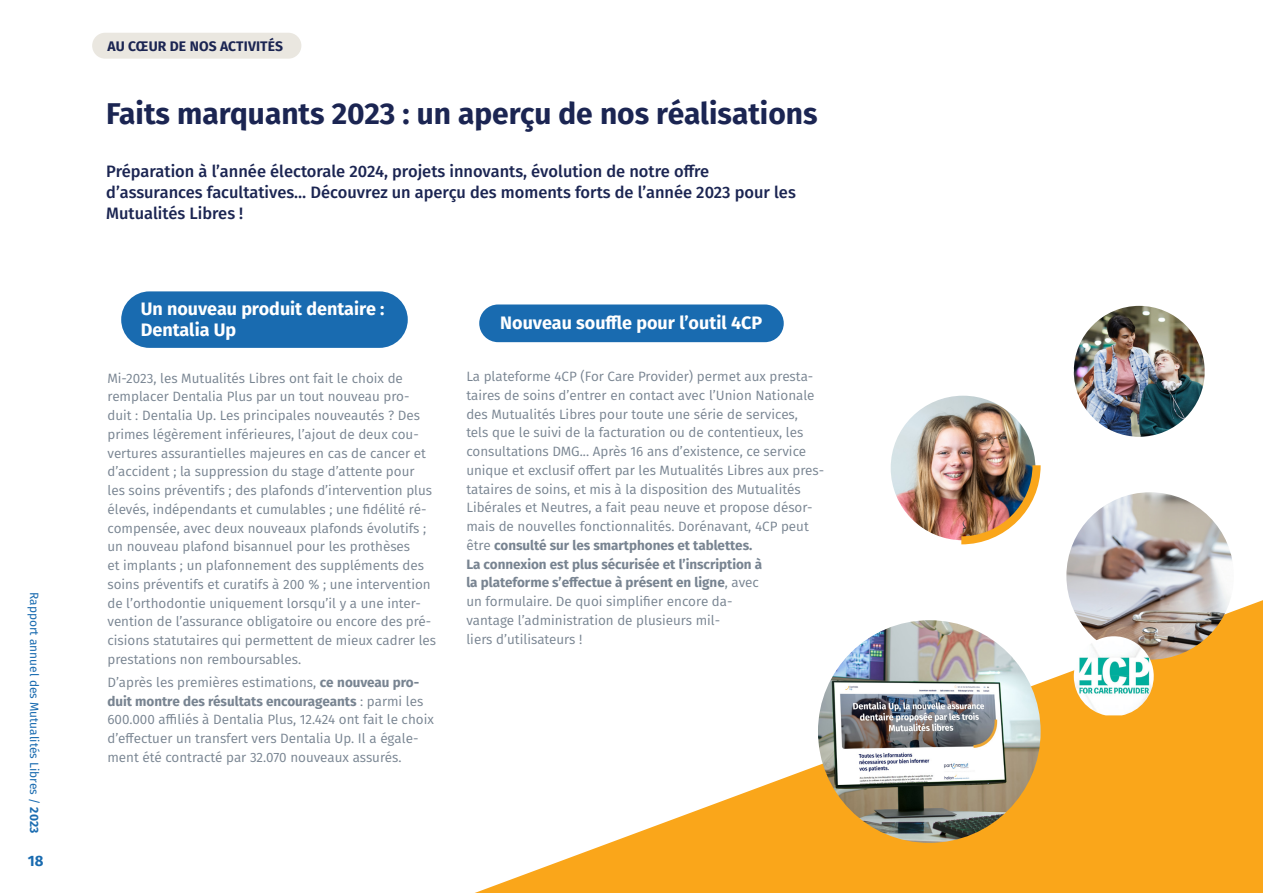
<style>
.page{position:relative;width:1263px;height:893px;background:#fff}
.page>*{position:absolute;margin:0;border:0;box-sizing:border-box;transform-origin:0 0}
.t1{font:700 30px "Fira Sans";color:#1b2552}
.t2{font:700 18px/21px "Fira Sans";color:#fff}
.t3{font:500 16.5px/21px "Fira Sans";color:#1b2552}
.t4{font:700 15px "Fira Sans";color:#196bb0}
.t5{font:700 13.8px "Fira Sans";letter-spacing:.01em;color:#1b2552}
.t6{font:13.5px/18.8px "Fira Sans";color:#788491}
.t7{font:12px "Fira Sans";color:#196bb0}
.s1{font-weight:700}
</style>
<div class="page">
<div style="left:92px;top:33px;width:209px;height:26px;background:#eae7e0;border-radius:13px"></div>
<div style="left:121px;top:291px;width:287px;height:57px;background:#196bb0;border-radius:28px"></div>
<div style="left:479px;top:304px;width:305px;height:38px;background:#196bb0;border-radius:19px"></div>
<svg style="left:475px;top:600px;width:788px;height:293px"></svg>
<img style="left:818px;top:620px;width:223px;height:223px;border-radius:111px">
<img style="left:1066px;top:492px;width:168px;height:168px;border-radius:84px">
<img style="left:1074px;top:636px;width:80px;height:79px">
<img style="left:1074px;top:306px;width:131px;height:131px;border-radius:65px">
<img style="left:891px;top:396px;width:144px;height:144px;border-radius:72px">
<img style="left:961px;top:465px;width:80px;height:79px">
<p class="t7" style="left:43px;top:592px;width:242px;rotate:90deg">Rapport annuel des Mutualités Libres / <span class="s1">2023</span></p>
<p class="t4" style="left:28px;top:848px;width:17px">18</p>
<p class="t5" style="left:108px;top:34px;width:177px">AU CŒUR DE NOS ACTIVITÉS</p>
<h1 class="t1" style="left:106px;top:88px;width:713px">Faits marquants 2023 : un aperçu de nos réalisations</h1>
<p class="t3" style="left:106px;top:160px;width:691px">Préparation à l’année électorale 2024, projets innovants, évolution de notre offre d’assurances facultatives… Découvrez un aperçu des moments forts de l’année 2023 pour les<br>Mutualités Libres !</p>
<h2 class="t2" style="left:141px;top:297px;width:245px">Un nouveau produit dentaire :<br>Dentalia Up</h2>
<p class="t6" style="left:107px;top:368px;width:330px">Mi-2023, les Mutualités Libres ont fait le choix de remplacer Dentalia Plus par un tout nouveau pro&shy;duit : Dentalia Up. Les principales nouveautés ? Des primes légèrement inférieures, l’ajout de deux cou&shy;vertures assurantielles majeures en cas de cancer et d’accident ; la suppression du stage d’attente pour<br>les soins préventifs ; des plafonds d’intervention plus élevés, indépendants et cumulables ; une fidélité ré&shy;compensée, avec deux nouveaux plafonds évolutifs ; un nouveau plafond bisannuel pour les prothèses<br>et implants ; un plafonnement des suppléments des soins préventifs et curatifs à 200 % ; une intervention de l’orthodontie uniquement lorsqu’il y a une inter&shy;vention de l’assurance obligatoire ou encore des pré&shy;cisions statutaires qui permettent de mieux cadrer les prestations non remboursables.</p>
<p class="t6" style="left:107px;top:672px;width:328px">D’après les premières estimations, <span class="s1">ce nouveau pro&shy;duit montre des résultats encourageants</span> : parmi les 600.000 affiliés à Dentalia Plus, 12.424 ont fait le choix d’effectuer un transfert vers Dentalia Up. Il a égale&shy;ment été contracté par 32.070 nouveaux assurés.</p>
<h2 class="t2" style="left:500px;top:311px;width:264px">Nouveau souffle pour l’outil 4CP</h2>
<p class="t6" style="left:466px;top:367px;width:359px">La plateforme 4CP (For Care Provider) permet aux presta&shy;taires de soins d’entrer en contact avec l’Union Nationale des Mutualités Libres pour toute une série de services,<br>tels que le suivi de la facturation ou de contentieux, les consultations DMG... Après 16 ans d’existence, ce service unique et exclusif offert par les Mutualités Libres aux pres&shy;tataires de soins, et mis à la disposition des Mutualités Libérales et Neutres, a fait peau neuve et propose désor&shy;mais de nouvelles fonctionnalités. Dorénavant, 4CP peut être <span class="s1">consulté sur les smartphones et tablettes.<br>La connexion est plus sécurisée et l’inscription à<br>la plateforme s’effectue à présent en ligne</span>, avec<br>un formulaire. De quoi simplifier encore da-<br>vantage l’administration de plusieurs mil-<br>liers d’utilisateurs !</p>
</div>
